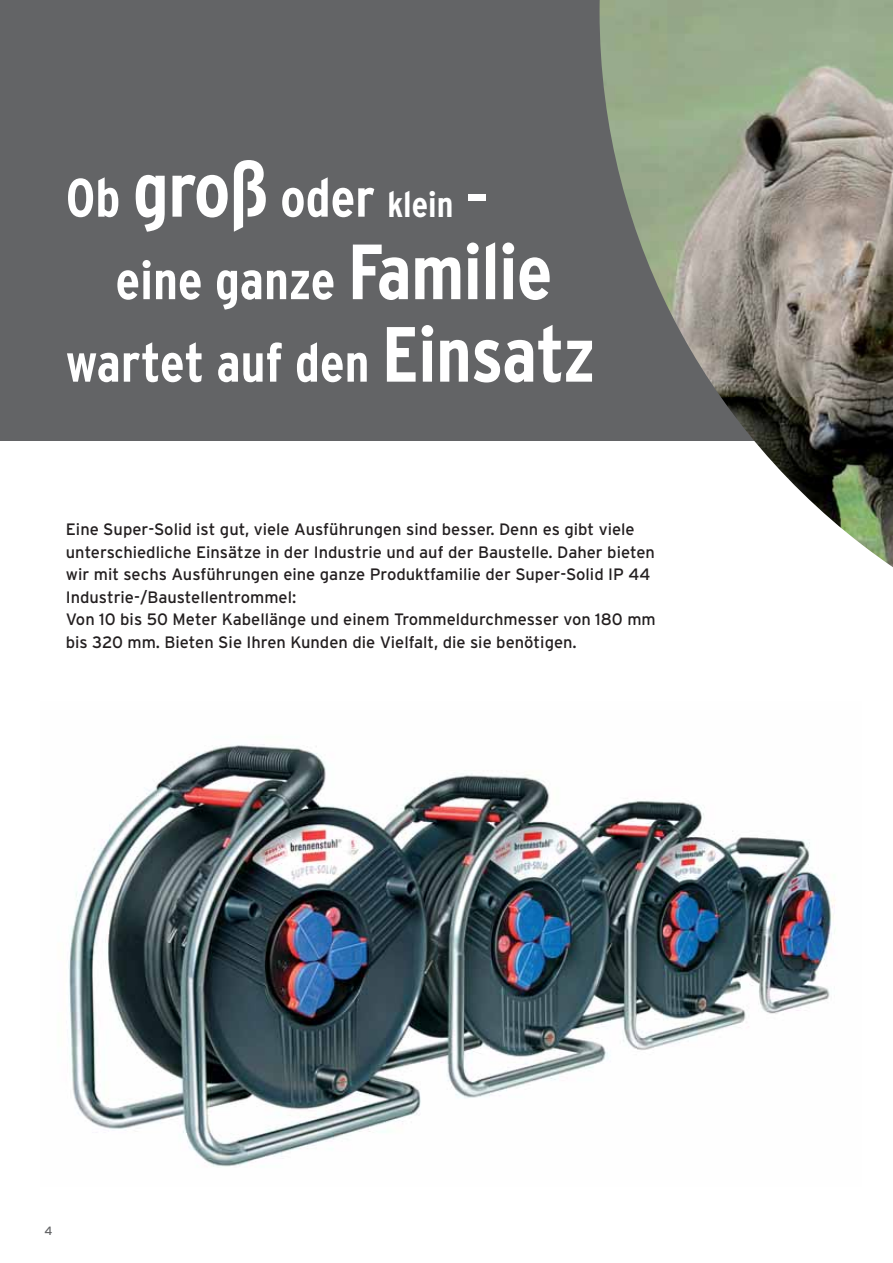
<style>
.page{position:relative;width:893px;height:1263px;background:#fff}
.page>*{position:absolute;margin:0;border:0;box-sizing:border-box;transform-origin:0 0}
.t1{font:700 condensed 54px "Interstate";color:#fff}
.t2{font:16.5px/22.5px "Interstate";color:#231f20}
.t3{font:12px "Interstate";color:#636466}
.s1{font-size:78px}
.s2{font-size:36px}
</style>
<div class="page">
<div style="left:0;top:0;width:893px;height:440px;background:#636466"></div>
<img style="left:599px;top:0;width:294px;height:567px">
<img style="left:68px;top:744px;width:768px;height:423px">
<h1 class="t1" style="left:66px;top:177px;width:424px">Ob <span class="s1">groß</span> oder <span class="s2">klein</span> –</h1>
<h1 class="t1" style="left:116px;top:260px;width:438px">eine ganze <span class="s1">Familie</span></h1>
<h1 class="t1" style="left:66px;top:342px;width:531px">wartet auf den <span class="s1">Einsatz</span></h1>
<p class="t2" style="left:66px;top:520px;width:591px">Eine Super-Solid ist gut, viele Ausführungen sind besser. Denn es gibt viele unterschiedliche Einsätze in der Industrie und auf der Baustelle. Daher bieten wir mit sechs Ausführungen eine ganze Produktfamilie der Super-Solid IP 44<br>Industrie-/Baustellentrommel:<br>Von 10 bis 50 Meter Kabellänge und einem Trommeldurchmesser von 180 mm bis 320 mm. Bieten Sie Ihren Kunden die Vielfalt, die sie benötigen.</p>
<p class="t3" style="left:45px;top:1226px;width:10px">4</p>
</div>
